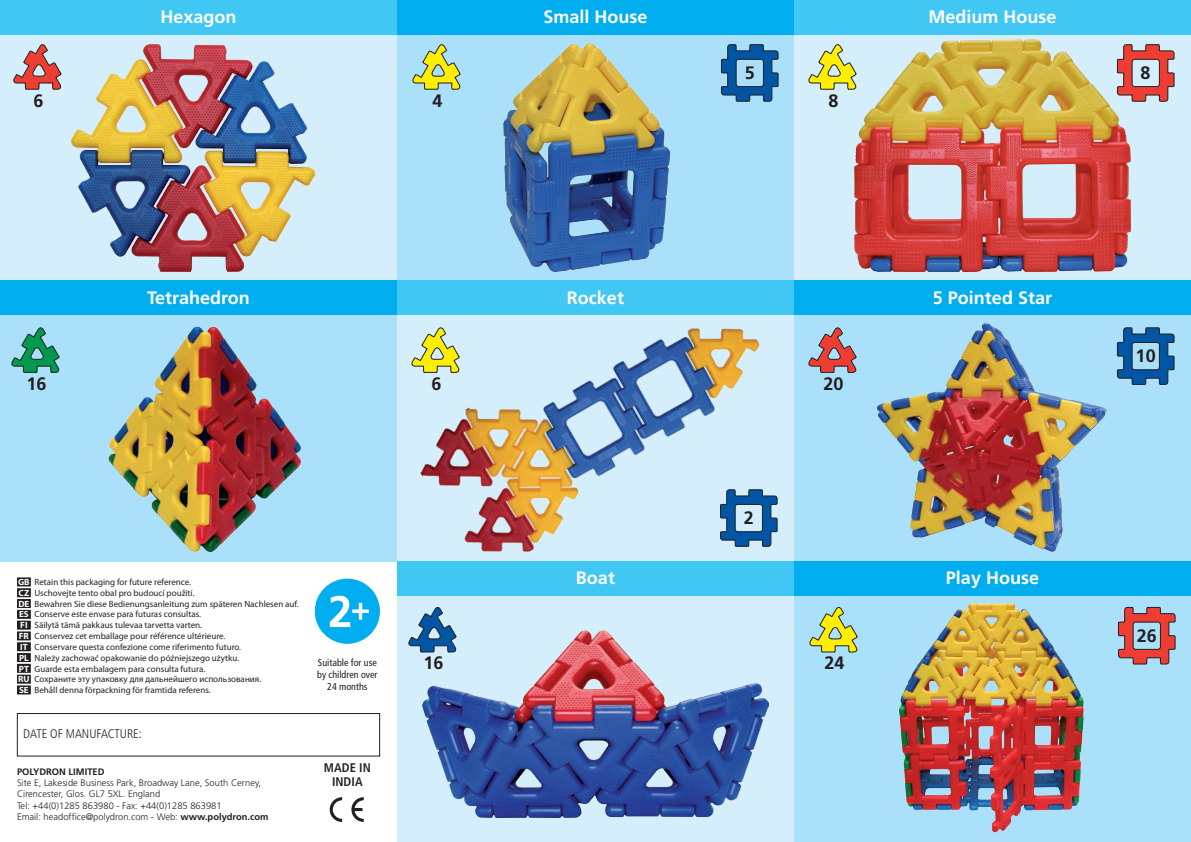
<style>
.page{position:relative;width:1191px;height:842px;background:#fff}
.page>*{position:absolute;margin:0;border:0;box-sizing:border-box;transform-origin:0 0}
.t1{font:700 18px "Frutiger";color:#fff}
.t2{font:700 18px "Frutiger";color:#231f20}
.t3{font:300 condensed 12.5px "Frutiger";color:#231f20}
.t4{font:700 condensed 12.5px/13.8px "Frutiger";color:#231f20;text-align:center}
.t5{font:condensed 10px/12px "Frutiger";color:#231f20;text-align:center}
.t6{font:300 9.4px/11.2px "Frutiger";color:#231f20}
.t7{font:700 9.4px "Frutiger";color:#231f20}
.t8{font:9px/10.8px "Myriad Pro";color:#231f20}
.t9{font:700 9px/10.8px "Myriad Pro";color:#fff}
.s1{font-weight:700}
</style>
<div class="page">
<div style="left:397px;top:561px;width:397px;height:281px;background:#d4effb"></div>
<div style="left:397px;top:0;width:397px;height:281px;background:#aae0f9"></div>
<div style="left:794px;top:281px;width:397px;height:280px;background:#aae0f9"></div>
<div style="left:0;top:281px;width:397px;height:280px;background:#aae0f9"></div>
<div style="left:794px;top:561px;width:397px;height:281px;background:#aae0f9"></div>
<div style="left:0;top:0;width:397px;height:281px;background:#d4effb"></div>
<div style="left:794px;top:0;width:397px;height:281px;background:#d4effb"></div>
<img style="left:72px;top:44px;width:242px;height:227px">
<img style="left:854px;top:40px;width:276px;height:231px">
<img style="left:108px;top:326px;width:194px;height:226px">
<img style="left:422px;top:630px;width:347px;height:187px">
<img style="left:899px;top:603px;width:185px;height:229px">
<img style="left:877px;top:322px;width:230px;height:230px">
<img style="left:504px;top:43px;width:166px;height:223px">
<img style="left:404px;top:266px;width:388px;height:295px">
<div style="left:17px;top:713px;width:363px;height:43px;border:1px solid #231f20"></div>
<div style="left:17px;top:577px;width:14px;height:9px;background:#231f20"></div>
<div style="left:17px;top:588px;width:14px;height:9px;background:#231f20"></div>
<div style="left:17px;top:599px;width:14px;height:9px;background:#231f20"></div>
<div style="left:17px;top:610px;width:14px;height:9px;background:#231f20"></div>
<div style="left:17px;top:621px;width:14px;height:9px;background:#231f20"></div>
<div style="left:17px;top:631px;width:14px;height:9px;background:#231f20"></div>
<div style="left:17px;top:642px;width:14px;height:9px;background:#231f20"></div>
<div style="left:17px;top:653px;width:14px;height:9px;background:#231f20"></div>
<div style="left:17px;top:664px;width:14px;height:9px;background:#231f20"></div>
<div style="left:17px;top:675px;width:14px;height:9px;background:#231f20"></div>
<div style="left:17px;top:685px;width:14px;height:9px;background:#231f20"></div>
<div style="left:315px;top:579px;width:65px;height:65px;background:#00aeef;border-radius:50%"></div>
<svg style="left:330px;top:596px;width:39px;height:31px"></svg>
<div style="left:397px;top:281px;width:397px;height:34px;background:#40c7f4"></div>
<div style="left:397px;top:561px;width:397px;height:34px;background:#40c7f4"></div>
<div style="left:397px;top:0;width:397px;height:34px;background:#00aeef"></div>
<div style="left:794px;top:281px;width:397px;height:34px;background:#00aeef"></div>
<div style="left:0;top:281px;width:397px;height:34px;background:#00aeef"></div>
<div style="left:794px;top:561px;width:397px;height:34px;background:#00aeef"></div>
<div style="left:0;top:0;width:397px;height:34px;background:#40c7f4"></div>
<div style="left:794px;top:0;width:397px;height:34px;background:#40c7f4"></div>
<svg style="left:13px;top:44px;width:48px;height:46px"></svg>
<svg style="left:720px;top:489px;width:57px;height:58px;background:#5c8eba"></svg>
<svg style="left:1118px;top:607px;width:57px;height:57px"></svg>
<svg style="left:721px;top:44px;width:57px;height:58px"></svg>
<svg style="left:1117px;top:44px;width:57px;height:58px"></svg>
<svg style="left:1117px;top:327px;width:57px;height:58px"></svg>
<svg style="left:410px;top:326px;width:50px;height:47px;background:#d2d988"></svg>
<svg style="left:809px;top:607px;width:48px;height:45px"></svg>
<svg style="left:11px;top:327px;width:49px;height:46px"></svg>
<svg style="left:408px;top:607px;width:48px;height:45px"></svg>
<svg style="left:412px;top:44px;width:48px;height:46px"></svg>
<svg style="left:808px;top:43px;width:48px;height:47px"></svg>
<svg style="left:808px;top:327px;width:48px;height:46px"></svg>
<svg style="left:351px;top:797px;width:13px;height:25px"></svg>
<svg style="left:330px;top:797px;width:12px;height:25px"></svg>
<h1 class="t1" style="left:160px;top:6px;width:78px">Hexagon</h1>
<h1 class="t1" style="left:928px;top:6px;width:129px">Medium House</h1>
<h1 class="t1" style="left:543px;top:6px;width:106px">Small House</h1>
<h1 class="t2" style="left:33px;top:90px;width:12px">6</h1>
<h1 class="t2" style="left:27px;top:373px;width:22px">16</h1>
<h1 class="t2" style="left:744px;top:62px;width:12px">5</h1>
<h1 class="t2" style="left:1140px;top:62px;width:12px">8</h1>
<h1 class="t2" style="left:432px;top:90px;width:12px">4</h1>
<h1 class="t2" style="left:828px;top:90px;width:12px">8</h1>
<h1 class="t1" style="left:147px;top:287px;width:104px">Tetrahedron</h1>
<h1 class="t1" style="left:933px;top:287px;width:121px">5 Pointed Star</h1>
<h1 class="t1" style="left:567px;top:287px;width:59px">Rocket</h1>
<h1 class="t2" style="left:432px;top:373px;width:12px">6</h1>
<h1 class="t2" style="left:743px;top:508px;width:12px">2</h1>
<h1 class="t2" style="left:823px;top:373px;width:22px">20</h1>
<h1 class="t2" style="left:1135px;top:346px;width:22px">10</h1>
<p class="t8" style="left:35px;top:576px;width:266px">Retain this packaging for future reference.<br>Uschovejte tento obal pro budoucí použití.<br>Bewahren Sie diese Bedienungsanleitung zum späteren Nachlesen auf.<br>Conserve este envase para futuras consultas.<br>Säilytä tämä pakkaus tulevaa tarvetta varten.<br>Conservez cet emballage pour référence ultérieure.<br>Conservare questa confezione come riferimento futuro.<br>Należy zachować opakowanie do późniejszego użytku.<br>Guarde esta embalagem para consulta futura.<br>Сохраните эту упаковку для дальнейшего использования.<br>Behåll denna förpackning för framtida referens.</p>
<p class="t9" style="left:18px;top:576px;width:13px">GB<br>CZ<br>DE<br>ES<br>FI<br>FR<br>IT<br>PL<br>PT<br>RU<br>SE</p>
<h2 class="t3" style="left:23px;top:727px;width:120px">DATE OF MANUFACTURE:</h2>
<p class="t7" style="left:17px;top:766px;width:89px">POLYDRON LIMITED</p>
<p class="t6" style="left:17px;top:777px;width:253px">Site E, Lakeside Business Park, Broadway Lane, South Cerney, Cirencester, Glos. GL7 5XL. England<br>Tel: +44(0)1285 863980 - Fax: +44(0)1285 863981<br>Email: headoffice@polydron.com - Web: <span class="s1">www.polydron.com</span></p>
<p class="t5" style="left:317px;top:657px;width:62px">Suitable for use by children over<br>24 months</p>
<h2 class="t4" style="left:324px;top:761px;width:48px">MADE IN<br>INDIA</h2>
<h1 class="t2" style="left:423px;top:652px;width:22px">16</h1>
<h1 class="t1" style="left:576px;top:567px;width:41px">Boat</h1>
<h1 class="t2" style="left:824px;top:652px;width:22px">24</h1>
<h1 class="t1" style="left:946px;top:567px;width:95px">Play House</h1>
<h1 class="t2" style="left:1136px;top:625px;width:22px">26</h1>
</div>
